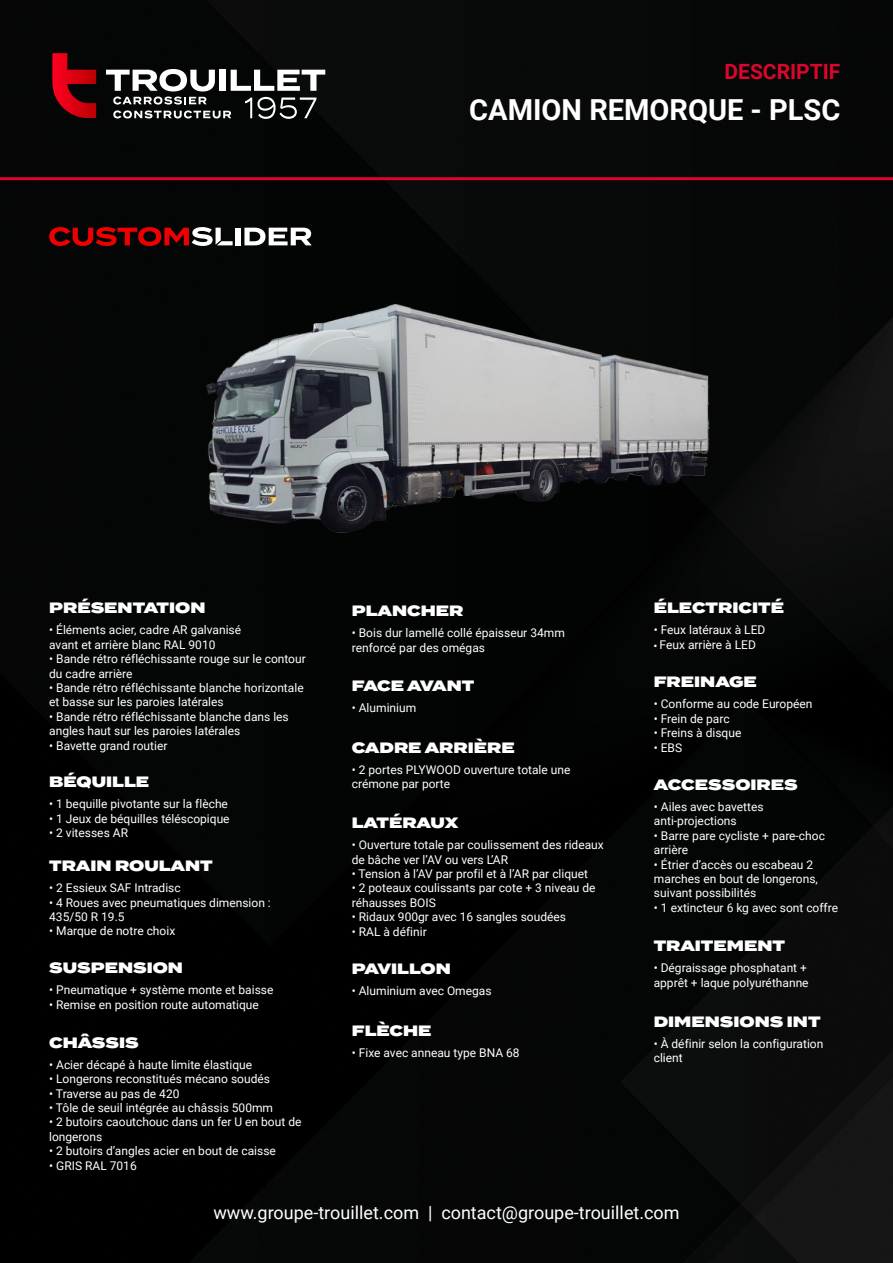
<style>
.page{position:relative;width:893px;height:1263px;background:#040505}
.page>*{position:absolute;margin:0;border:0;box-sizing:border-box;transform-origin:0 0}
.t1{font:700 28.95px "Roboto";color:#fff}
.t2{font:700 21px "Roboto";color:#db062b}
.t3{font:18px "Roboto";color:#fff}
.t4{font:900 15px "Termina";color:#fff}
.t5{font:900 15px "Termina";letter-spacing:-.05em;color:#fff}
.t6{font:12px/14.4px "Roboto";color:#fff}
.s1{font-family:"Myriad Pro"}
</style>
<div class="page">
<hr style="left:0;top:177px;width:893px;height:3px;background:#db062b">
<svg style="left:113px;top:97px;width:118px;height:21px"></svg>
<svg style="left:245px;top:97px;width:71px;height:22px;background:#434444"></svg>
<svg style="left:52px;top:53px;width:44px;height:65px;background:#81020d"></svg>
<svg style="left:106px;top:69px;width:109px;height:22px"></svg>
<div style="left:219px;top:70px;width:7px;height:21px;background:#fff"></div>
<svg style="left:231px;top:70px;width:94px;height:21px"></svg>
<img style="left:158px;top:230px;width:592px;height:356px">
<div style="left:235px;top:228px;width:5px;height:17px;background:#fff"></div>
<svg style="left:244px;top:228px;width:68px;height:17px"></svg>
<svg style="left:49px;top:227px;width:184px;height:19px;background:#771d1d"></svg>
<h2 class="t2" style="left:724px;top:57px;width:117px">DESCRIPTIF</h2>
<h1 class="t1" style="left:469px;top:90px;width:372px">CAMION REMORQUE - PLSC</h1>
<p class="t4" style="left:49px;top:597px;width:158px">PRÉSENTATION</p>
<p class="t6" style="left:49px;top:622px;width:193px">• Éléments acier, cadre AR galvanisé avant et arrière blanc RAL 9010</p>
<p class="t6" style="left:49px;top:651px;width:258px">• Bande rétro réfléchissante rouge sur le contour du cadre arrière</p>
<p class="t6" style="left:49px;top:680px;width:256px">• Bande rétro réfléchissante blanche horizontale et basse sur les paroies latérales</p>
<p class="t6" style="left:49px;top:709px;width:241px">• Bande rétro réfléchissante blanche dans les angles haut sur les paroies latérales</p>
<p class="t6" style="left:49px;top:738px;width:120px">• Bavette grand routier</p>
<p class="t4" style="left:49px;top:771px;width:102px">BÉQUILLE</p>
<p class="t6" style="left:49px;top:796px;width:180px">• 1 bequille pivotante sur la flèche</p>
<p class="t6" style="left:49px;top:811px;width:182px">• 1 Jeux de béquilles téléscopique</p>
<p class="t6" style="left:49px;top:825px;width:80px">• 2 vitesses AR</p>
<p class="t4" style="left:49px;top:854px;width:165px">TRAIN ROULANT</p>
<p class="t6" style="left:49px;top:880px;width:133px">• 2 Essieux SAF Intradisc</p>
<p class="t6" style="left:49px;top:894px;width:223px">• 4 Roues avec pneumatiques dimension :<br>435/50 R 19.5</p>
<p class="t6" style="left:49px;top:923px;width:128px">• Marque de notre choix</p>
<p class="t4" style="left:49px;top:957px;width:135px">SUSPENSION</p>
<p class="t6" style="left:49px;top:982px;width:226px">• Pneumatique + système monte et baisse</p>
<p class="t6" style="left:49px;top:997px;width:211px">• Remise en position route automatique</p>
<p class="t4" style="left:49px;top:1031px;width:91px">CHÂSSIS</p>
<p class="t6" style="left:49px;top:1057px;width:205px">• Acier décapé à haute limite élastique</p>
<p class="t6" style="left:49px;top:1071px;width:222px">• Longerons reconstitués mécano soudés</p>
<p class="t6" style="left:49px;top:1086px;width:132px">• Traverse au pas de 420</p>
<p class="t6" style="left:49px;top:1100px;width:225px">• Tôle de seuil intégrée au châssis 500mm</p>
<p class="t6" style="left:49px;top:1114px;width:254px">• 2 butoirs caoutchouc dans un fer U en bout de longerons</p>
<p class="t6" style="left:49px;top:1143px;width:228px">• 2 butoirs d’angles acier en bout de caisse</p>
<p class="t6" style="left:49px;top:1158px;width:89px">• GRIS RAL 7016</p>
<p class="t4" style="left:352px;top:600px;width:113px">PLANCHER</p>
<p class="t6" style="left:352px;top:625px;width:215px">• Bois dur lamellé collé épaisseur 34mm renforcé par des omégas</p>
<p class="t5" style="left:352px;top:674px;width:124px">FACE AVANT</p>
<p class="t6" style="left:352px;top:700px;width:66px">• Aluminium</p>
<p class="t4" style="left:352px;top:736px;width:165px">CADRE ARRIÈRE</p>
<p class="t6" style="left:352px;top:762px;width:220px">• 2 portes PLYWOOD ouverture totale une crémone par porte</p>
<p class="t4" style="left:352px;top:812px;width:108px">LATÉRAUX</p>
<p class="t6" style="left:352px;top:837px;width:253px">• Ouverture totale par coulissement des rideaux de bâche ver l’AV ou vers L’AR</p>
<p class="t6" style="left:352px;top:866px;width:238px">• Tension à l’AV par profil et à l’AR par cliquet</p>
<p class="t6" style="left:352px;top:880px;width:245px">• 2 poteaux coulissants par cote + 3 niveau de réhausses BOIS</p>
<p class="t6" style="left:352px;top:909px;width:216px">• Ridaux 900gr avec 16 sangles soudées</p>
<p class="t6" style="left:352px;top:924px;width:76px">• RAL à définir</p>
<p class="t4" style="left:352px;top:958px;width:101px">PAVILLON</p>
<p class="t6" style="left:352px;top:983px;width:141px">• Aluminium avec Omegas</p>
<p class="t4" style="left:352px;top:1019px;width:81px">FLÈCHE</p>
<p class="t6" style="left:352px;top:1045px;width:169px">• Fixe avec anneau type BNA 68</p>
<p class="t4" style="left:654px;top:597px;width:132px">ÉLECTRICITÉ</p>
<p class="t6" style="left:654px;top:622px;width:113px">• Feux latéraux à LED</p>
<p class="t6" style="left:654px;top:637px;width:104px"><span class="s1">•</span> Feux arrière à LED</p>
<p class="t4" style="left:654px;top:671px;width:105px">FREINAGE</p>
<p class="t6" style="left:654px;top:696px;width:160px">• Conforme au code Européen</p>
<p class="t6" style="left:654px;top:711px;width:77px">• Frein de parc</p>
<p class="t6" style="left:654px;top:725px;width:89px">• Freins à disque</p>
<p class="t6" style="left:654px;top:740px;width:30px">• EBS</p>
<p class="t4" style="left:654px;top:773px;width:145px">ACCESSOIRES</p>
<p class="t6" style="left:654px;top:799px;width:111px">• Ailes avec bavettes anti-projections</p>
<p class="t6" style="left:654px;top:828px;width:172px">• Barre pare cycliste + pare-choc arrière</p>
<p class="t6" style="left:654px;top:857px;width:165px">• Étrier d’accès ou escabeau 2 marches en bout de longerons, suivant possibilités</p>
<p class="t6" style="left:654px;top:900px;width:186px">• 1 extincteur 6 kg avec sont coffre</p>
<p class="t4" style="left:654px;top:934px;width:133px">TRAITEMENT</p>
<p class="t6" style="left:654px;top:960px;width:156px">• Dégraissage phosphatant + apprêt + laque polyuréthanne</p>
<p class="t4" style="left:654px;top:1010px;width:168px">DIMENSIONS INT</p>
<p class="t6" style="left:654px;top:1036px;width:171px">• À définir selon la configuration client</p>
<h3 class="t3" style="left:213px;top:1200px;width:468px">www.groupe-trouillet.com | contact@groupe-trouillet.com</h3>
</div>
